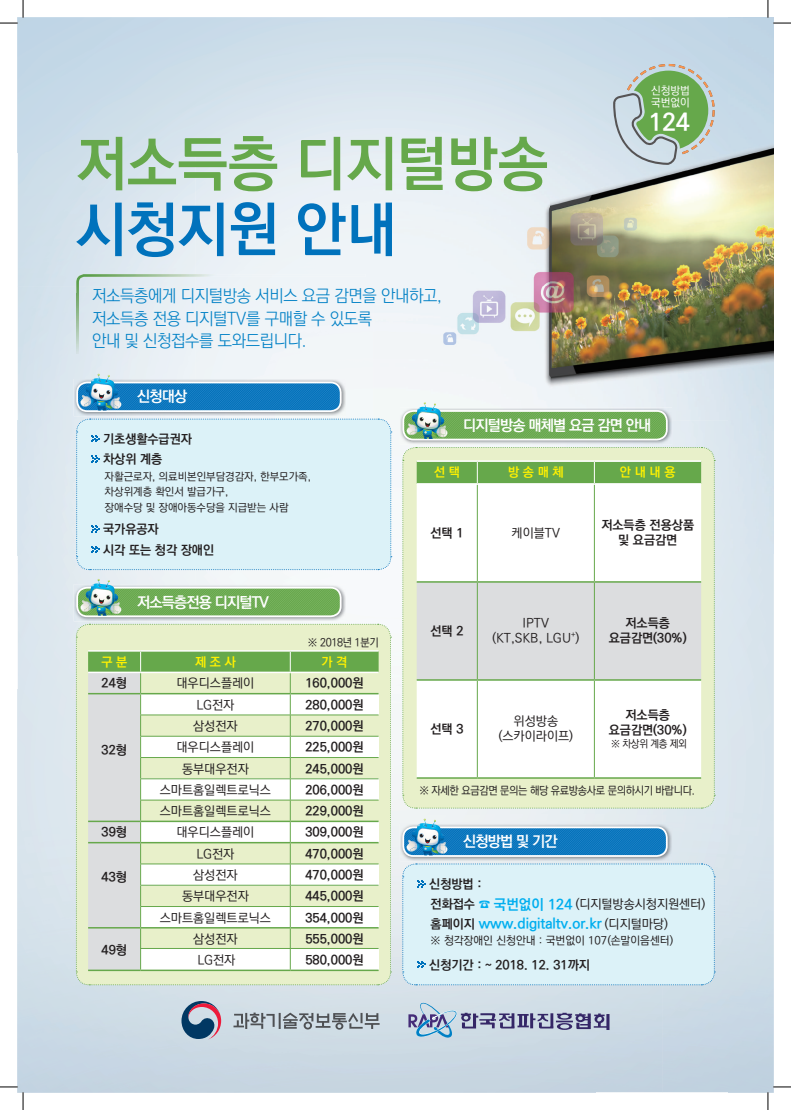
<style>
.page{position:relative;width:791px;height:1110px;background:#fff}
.page>*{position:absolute;margin:0;border:0;box-sizing:border-box;transform-origin:0 0}
.t1{font:700 59.75px "Ko Pub Dotum";color:#66a84b}
.t2{font:700 59.75px "Ko Pub Dotum";color:#0072bc}
.t3{font:700 24.31px "Ko Pub Dotum";color:#fff}
.t4{font:300 16.94px/22.2px "Ko Pub Dotum";letter-spacing:-.02em;color:#0080c5}
.t5{font:700 15px "Ko Pub Dotum";letter-spacing:-.05em;color:#fff}
.t6{font:700 14.38px "Ko Pub Dotum";color:#00aeef}
.t7{font:700 12.75px/15.3px "Ko Pub Dotum";color:#231f20;text-align:center}
.t8{font:500 12.75px/15.3px "Ko Pub Dotum";color:#231f20;text-align:center}
.t9{font:700 12.75px "Ko Pub Dotum";color:#fff101}
.t10{font:700 12.69px/20.6px "Ko Pub Dotum";color:#231f20}
.t11{font:500 12.69px/20.4px "Ko Pub Dotum";color:#231f20}
.t12{font:500 11.25px "Ko Pub Dotum";letter-spacing:-.03em;color:#231f20;scale:.95 1}
.t13{font:500 11.25px "Ko Pub Dotum";color:#231f20}
.t14{font:500 11.06px/12.1px "Ko Pub Dotum";color:#fff}
.t15{font:500 10.88px/15.4px "Ko Pub Dotum";color:#231f20}
.t16{font:500 10.5px "Ko Pub Dotum";letter-spacing:-.03em;color:#231f20;scale:.95 1}
.t17{font:500 7.44px "Ko Pub Dotum";color:#231f20}
.s1{font-weight:700}
.s2{font-weight:700;color:#00aeef}
.s3{font-weight:700;font-size:14.38px;color:#00aeef}
.s4{font-size:12.69px;color:#231f20}
.s5{font-weight:500;font-size:12.69px;color:#231f20}
</style>
<div class="page">
<img style="left:18px;top:18px;width:710px;height:402px">
<img style="left:728px;top:18px;width:44px;height:1073px">
<img style="left:18px;top:420px;width:399px;height:671px">
<img style="left:662px;top:420px;width:66px;height:671px">
<img style="left:417px;top:444px;width:178px;height:374px">
<img style="left:595px;top:444px;width:67px;height:647px">
<img style="left:417px;top:860px;width:178px;height:231px">
<div style="left:76px;top:418px;width:315px;height:152px;background:#dcf2f8"></div>
<img style="left:74px;top:379px;width:272px;height:37px">
<div style="left:76px;top:381px;width:265px;height:31px;border:2px solid #fff;border-radius:10px"></div>
<svg style="left:77px;top:373px;width:263px;height:38px;background:#59a0cf"></svg>
<img style="left:74px;top:584px;width:272px;height:37px">
<div style="left:76px;top:586px;width:265px;height:31px;border:2px solid #fff;border-radius:10px"></div>
<svg style="left:77px;top:578px;width:263px;height:38px;background:#96c28d"></svg>
<svg style="left:612px;top:64px;width:102px;height:101px;background:#9ebf9f"></svg>
<svg style="left:402px;top:446px;width:313px;height:362px"></svg>
<hr style="left:416px;top:460px;width:61px;height:2px;background:#fff">
<hr style="left:477px;top:460px;width:117px;height:2px;background:#fff">
<hr style="left:594px;top:460px;width:106px;height:2px;background:#fff">
<hr style="left:416px;top:483px;width:61px;height:1px;background:#fff">
<hr style="left:477px;top:483px;width:117px;height:1px;background:#fff">
<hr style="left:594px;top:483px;width:106px;height:1px;background:#fff">
<hr style="left:416px;top:581px;width:61px;height:1px;background:#66a84b">
<hr style="left:477px;top:581px;width:117px;height:1px;background:#66a84b">
<hr style="left:594px;top:581px;width:106px;height:1px;background:#66a84b">
<hr style="left:416px;top:679px;width:61px;height:1px;background:#66a84b">
<hr style="left:477px;top:679px;width:117px;height:1px;background:#66a84b">
<hr style="left:594px;top:679px;width:106px;height:1px;background:#66a84b">
<hr style="left:416px;top:777px;width:61px;height:1px;background:#66a84b">
<hr style="left:477px;top:777px;width:117px;height:1px;background:#66a84b">
<hr style="left:594px;top:777px;width:106px;height:1px;background:#66a84b">
<img style="left:399px;top:407px;width:272px;height:37px">
<div style="left:402px;top:410px;width:265px;height:30px;border:2px solid #fff;border-radius:10px"></div>
<svg style="left:403px;top:402px;width:263px;height:37px;background:#93c08a"></svg>
<div style="left:401px;top:862px;width:314px;height:123px;background:#dcf2f8"></div>
<img style="left:399px;top:823px;width:272px;height:37px">
<div style="left:402px;top:826px;width:265px;height:30px;border:2px solid #fff;border-radius:10px"></div>
<svg style="left:403px;top:818px;width:263px;height:37px;background:#549dcd"></svg>
<img style="left:76px;top:274px;width:289px;height:20px">
<img style="left:76px;top:294px;width:3px;height:59px">
<svg style="left:408px;top:1000px;width:201px;height:38px;background:#b0bbcf"></svg>
<svg style="left:181px;top:1000px;width:40px;height:39px;background:#81859e"></svg>
<svg style="left:233px;top:1012px;width:146px;height:17px;background:#a2abb1"></svg>
<svg style="left:0;top:0;width:24px;height:24px"></svg>
<svg style="left:0;top:1086px;width:24px;height:23px"></svg>
<svg style="left:767px;top:0;width:23px;height:24px"></svg>
<svg style="left:767px;top:1086px;width:23px;height:23px"></svg>
<svg style="left:75px;top:623px;width:316px;height:362px"></svg>
<hr style="left:88px;top:650px;width:52px;height:1px;background:#fff">
<hr style="left:140px;top:650px;width:150px;height:1px;background:#fff">
<hr style="left:290px;top:650px;width:88px;height:1px;background:#fff">
<hr style="left:88px;top:671px;width:52px;height:2px;background:#fff">
<hr style="left:140px;top:671px;width:150px;height:2px;background:#fff">
<hr style="left:290px;top:671px;width:88px;height:2px;background:#fff">
<hr style="left:88px;top:692px;width:52px;height:2px;background:#66a84b">
<hr style="left:88px;top:820px;width:52px;height:1px;background:#66a84b">
<hr style="left:88px;top:841px;width:52px;height:2px;background:#66a84b">
<hr style="left:140px;top:692px;width:150px;height:2px;background:#66a84b">
<hr style="left:290px;top:692px;width:88px;height:2px;background:#66a84b">
<hr style="left:140px;top:820px;width:150px;height:1px;background:#66a84b">
<hr style="left:290px;top:820px;width:88px;height:1px;background:#66a84b">
<hr style="left:140px;top:841px;width:150px;height:2px;background:#66a84b">
<hr style="left:290px;top:841px;width:88px;height:2px;background:#66a84b">
<hr style="left:88px;top:926px;width:52px;height:2px;background:#66a84b">
<hr style="left:140px;top:926px;width:150px;height:2px;background:#66a84b">
<hr style="left:290px;top:926px;width:88px;height:2px;background:#66a84b">
<hr style="left:88px;top:969px;width:52px;height:1px;background:#66a84b">
<hr style="left:140px;top:969px;width:150px;height:1px;background:#66a84b">
<hr style="left:290px;top:969px;width:88px;height:1px;background:#66a84b">
<h1 class="t1" style="left:76px;top:134px;width:473px">저소득층 디지털방송</h1>
<h1 class="t2" style="left:76px;top:199px;width:322px">시청지원 안내</h1>
<h3 class="t4" style="left:92px;top:286px;width:351px">저소득층에게 디지털방송 서비스 요금 감면을 안내하고, 저소득층 전용 디지털TV를 구매할 수 있도록<br>안내 및 신청접수를 도와드립니다.</h3>
<p class="t5" style="left:137px;top:389px;width:52px">신청대상</p>
<p class="t14" style="left:651px;top:85px;width:40px">신청방법 국번없이</p>
<h2 class="t3" style="left:648px;top:110px;width:43px">124</h2>
<p class="t10" style="left:103px;top:429px;width:90px">기초생활수급권자 차상위 계층</p>
<p class="t15" style="left:105px;top:469px;width:208px">자활근로자, 의료비본인부담경감자, 한부모가족, 차상위계층 확인서 발급가구,<br>장애수당 및 장애아동수당을 지급받는 사람</p>
<p class="t10" style="left:103px;top:519px;width:112px">국가유공자<br>시각 또는 청각 장애인</p>
<p class="t5" style="left:137px;top:594px;width:133px">저소득층전용 디지털TV</p>
<p class="t12" style="left:308px;top:636px;width:76px">※ 2018년 1분기</p>
<p class="t9" style="left:101px;top:655px;width:27px">구 분</p>
<p class="t9" style="left:195px;top:655px;width:42px">제 조 사</p>
<p class="t9" style="left:321px;top:655px;width:27px">가 격</p>
<p class="t7" style="left:102px;top:676px;width:27px">24형</p>
<p class="t8" style="left:176px;top:676px;width:79px">대우디스플레이</p>
<p class="t7" style="left:305px;top:676px;width:60px">160,000원</p>
<p class="t7" style="left:102px;top:742px;width:27px">32형</p>
<p class="t8" style="left:196px;top:697px;width:39px">LG전자</p>
<p class="t7" style="left:305px;top:697px;width:60px">280,000원</p>
<p class="t8" style="left:193px;top:718px;width:46px">삼성전자</p>
<p class="t7" style="left:305px;top:718px;width:60px">270,000원</p>
<p class="t8" style="left:176px;top:739px;width:79px">대우디스플레이</p>
<p class="t7" style="left:305px;top:740px;width:60px">225,000원</p>
<p class="t8" style="left:182px;top:761px;width:68px">동부대우전자</p>
<p class="t7" style="left:305px;top:761px;width:60px">245,000원</p>
<p class="t8" style="left:160px;top:782px;width:113px">스마트홈일렉트로닉스</p>
<p class="t7" style="left:305px;top:782px;width:60px">206,000원</p>
<p class="t8" style="left:160px;top:803px;width:113px">스마트홈일렉트로닉스</p>
<p class="t7" style="left:305px;top:803px;width:60px">229,000원</p>
<p class="t7" style="left:102px;top:825px;width:27px">39형</p>
<p class="t8" style="left:176px;top:825px;width:79px">대우디스플레이</p>
<p class="t7" style="left:305px;top:825px;width:60px">309,000원</p>
<p class="t7" style="left:102px;top:869px;width:27px">43형</p>
<p class="t8" style="left:196px;top:846px;width:39px">LG전자</p>
<p class="t7" style="left:305px;top:846px;width:60px">470,000원</p>
<p class="t8" style="left:193px;top:867px;width:46px">삼성전자</p>
<p class="t7" style="left:305px;top:867px;width:60px">470,000원</p>
<p class="t8" style="left:182px;top:888px;width:68px">동부대우전자</p>
<p class="t7" style="left:305px;top:888px;width:60px">445,000원</p>
<p class="t8" style="left:160px;top:910px;width:113px">스마트홈일렉트로닉스</p>
<p class="t7" style="left:305px;top:910px;width:60px">354,000원</p>
<p class="t8" style="left:197px;top:952px;width:39px">LG전자</p>
<p class="t7" style="left:305px;top:952px;width:60px">580,000원</p>
<p class="t8" style="left:193px;top:931px;width:46px">삼성전자</p>
<p class="t7" style="left:305px;top:931px;width:60px">555,000원</p>
<p class="t7" style="left:102px;top:942px;width:27px">49형</p>
<p class="t5" style="left:463px;top:417px;width:189px">디지털방송 매체별 요금 감면 안내</p>
<p class="t9" style="left:434px;top:466px;width:27px">선 택</p>
<p class="t9" style="left:508px;top:466px;width:57px">방 송 매 체</p>
<p class="t9" style="left:619px;top:466px;width:57px">안 내 내 용</p>
<p class="t7" style="left:430px;top:525px;width:35px">선택 1</p>
<p class="t8" style="left:511px;top:525px;width:50px">케이블TV</p>
<p class="t7" style="left:601px;top:517px;width:94px">저소득층 전용상품 및 요금감면</p>
<p class="t7" style="left:430px;top:623px;width:35px">선택 2</p>
<p class="t8" style="left:492px;top:615px;width:89px">IPTV<br>(KT,SKB, LGU )</p>
<p class="t17" style="left:571px;top:630px;width:6px">+</p>
<p class="t7" style="left:608px;top:615px;width:79px">저소득층 요금감면(30%)</p>
<p class="t7" style="left:430px;top:721px;width:35px">선택 3</p>
<p class="t8" style="left:498px;top:713px;width:76px">위성방송 (스카이라이프)</p>
<p class="t7" style="left:608px;top:707px;width:79px">저소득층 요금감면(30%)</p>
<p class="t16" style="left:611px;top:738px;width:81px">※ 차상위 계층 제외</p>
<p class="t12" style="left:419px;top:784px;width:291px">※ 자세한 요금감면 문의는 해당 유료방송사로 문의하시기 바랍니다.</p>
<p class="t5" style="left:463px;top:833px;width:96px">신청방법 및 기간</p>
<p class="t11" style="left:429px;top:873px;width:277px"><span class="s1">신청방법 :<br>전화접수</span> <span class="s2">☎</span> <span class="s3">국번없이 124</span> (디지털방송시청지원센터)</p>
<p class="t6" style="left:430px;top:916px;width:239px"><span class="s4">홈페이지</span> www.digitaltv.or.kr <span class="s5">(디지털마당)</span></p>
<p class="t13" style="left:430px;top:934px;width:244px">※ 청각장애인 신청안내 : 국번없이 107(손말이음센터)</p>
<p class="t10" style="left:429px;top:954px;width:162px">신청기간 : ~ 2018. 12. 31까지</p>
</div>
